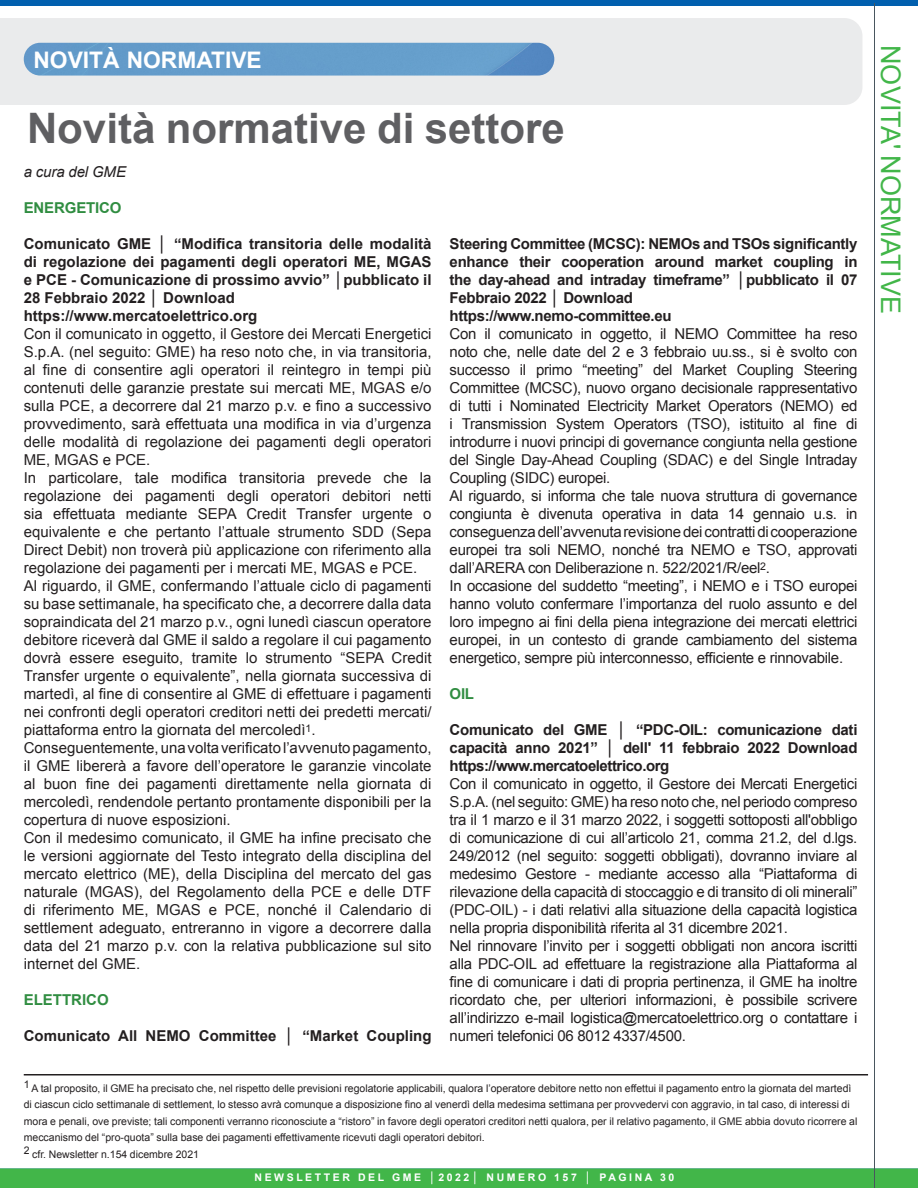
<style>
.page{position:relative;width:918px;height:1188px;background:#fff}
.page>*{position:absolute;margin:0;border:0;box-sizing:border-box;transform-origin:0 0}
.titolo_arancio_più_p{font:700 42px "Arial";color:#5f5f62}
.titolo_arancio_più_p-2{font:27px "Arial";color:#42b649}
.t1{font:22.8px "Arial Bold MT SC800";color:#fff}
.t2{font:15px/18px "Arial";letter-spacing:-.01em;color:#231f20;text-align:justify}
.t3{font:700 15px/18px "Arial";letter-spacing:-.02em;color:#231f20;text-align:justify}
.t4{font:700 15px "Arial";color:#231f20}
.t5{font:700 15px "Arial";letter-spacing:-.01em;color:#308d41}
.t6{font:italic 15px "Arial";letter-spacing:-.01em;color:#231f20}
.t7{font:10.5px/16.5px "Arial";color:#231f20}
.t8{font:10.5px "Arial Bold MT SC800";letter-spacing:.245em;color:#fff}
</style>
<div class="page">
<div style="left:0;top:18px;width:862px;height:87px;background:#eaebec"></div>
<div style="left:0;top:0;width:918px;height:6px;background:#015fae"></div>
<div style="left:0;top:1168px;width:918px;height:20px;background:#42b649"></div>
<hr style="left:874px;top:3px;width:1px;height:1185px;background:#49565e">
<img style="left:24px;top:43px;width:530px;height:33px;border-radius:16px">
<hr style="left:24px;top:1074px;width:844px;height:2px;background:#231f20">
<p class="t1" style="left:33px;top:45px;width:17px">NOV</p>
<p class="t1" style="left:83px;top:45px;width:62px">ITÀ NORM</p>
<p class="t1" style="left:196px;top:45px;width:51px">ATIVE</p>
<p class="titolo_arancio_più_p" style="left:27px;top:101px;width:539px">Novità normative di settore</p>
<p class="t6" style="left:24px;top:162px;width:104px">a cura del GME</p>
<p class="t5" style="left:24px;top:198px;width:99px">ENERGETICO</p>
<p class="t3" style="left:24px;top:236px;width:409px">Comunicato GME │ “Modifica transitoria delle modalità di regolazione dei pagamenti degli operatori ME, MGAS e PCE - Comunicazione di prossimo avvio” │pubblicato il 28 Febbraio 2022 │ Download</p>
<p class="t4" style="left:24px;top:306px;width:235px">https://www.mercatoelettrico.org</p>
<p class="t2" style="left:24px;top:325px;width:409px">Con il comunicato in oggetto, il Gestore dei Mercati Energetici S.p.A. (nel seguito: GME) ha reso noto che, in via transitoria, al fine di consentire agli operatori il reintegro in tempi più contenuti delle garanzie prestate sui mercati ME, MGAS e/o sulla PCE, a decorrere dal 21 marzo p.v. e fino a successivo provvedimento, sarà effettuata una modifica in via d’urgenza delle modalità di regolazione dei pagamenti degli operatori ME, MGAS e PCE.</p>
<p class="t2" style="left:24px;top:469px;width:409px">In particolare, tale modifica transitoria prevede che la regolazione dei pagamenti degli operatori debitori netti sia effettuata mediante SEPA Credit Transfer urgente o equivalente e che pertanto l’attuale strumento SDD (Sepa Direct Debit) non troverà più applicazione con riferimento alla regolazione dei pagamenti per i mercati ME, MGAS e PCE.</p>
<p class="t2" style="left:24px;top:577px;width:409px">Al riguardo, il GME, confermando l’attuale ciclo di pagamenti su base settimanale, ha specificato che, a decorrere dalla data sopraindicata del 21 marzo p.v., ogni lunedì ciascun operatore debitore riceverà dal GME il saldo a regolare il cui pagamento dovrà essere eseguito, tramite lo strumento “SEPA Credit Transfer urgente o equivalente”, nella giornata successiva di martedì, al fine di consentire al GME di effettuare i pagamenti nei confronti degli operatori creditori netti dei predetti mercati/ piattaforma entro la giornata del mercoledì<sup>1</sup>.</p>
<p class="t2" style="left:24px;top:739px;width:409px">Conseguentemente, una volta verificato l’avvenuto pagamento, il GME libererà a favore dell’operatore le garanzie vincolate al buon fine dei pagamenti direttamente nella giornata di mercoledì, rendendole pertanto prontamente disponibili per la copertura di nuove esposizioni.</p>
<p class="t2" style="left:24px;top:829px;width:409px">Con il medesimo comunicato, il GME ha infine precisato che le versioni aggiornate del Testo integrato della disciplina del mercato elettrico (ME), della Disciplina del mercato del gas naturale (MGAS), del Regolamento della PCE e delle DTF di riferimento ME, MGAS e PCE, nonché il Calendario di settlement adeguato, entreranno in vigore a decorrere dalla data del 21 marzo p.v. con la relativa pubblicazione sul sito internet del GME.</p>
<p class="t5" style="left:24px;top:990px;width:87px">ELETTRICO</p>
<p class="t4" style="left:24px;top:1026px;width:409px">Comunicato All NEMO Committee │ “Market Coupling</p>
<p class="t3" style="left:450px;top:236px;width:409px">Steering Committee (MCSC): NEMOs and TSOs significantly enhance their cooperation around market coupling in the day-ahead and intraday timeframe” │pubblicato il 07<br>Febbraio 2022 │ Download</p>
<p class="t3" style="left:450px;top:308px;width:223px">https://www.nemo-committee.eu</p>
<p class="t2" style="left:450px;top:325px;width:409px">Con il comunicato in oggetto, il NEMO Committee ha reso noto che, nelle date del 2 e 3 febbraio uu.ss., si è svolto con successo il primo “meeting” del Market Coupling Steering Committee (MCSC), nuovo organo decisionale rappresentativo di tutti i Nominated Electricity Market Operators (NEMO) ed i Transmission System Operators (TSO), istituito al fine di introdurre i nuovi principi di governance congiunta nella gestione del Single Day-Ahead Coupling (SDAC) e del Single Intraday Coupling (SIDC) europei.</p>
<p class="t2" style="left:450px;top:487px;width:409px">Al riguardo, si informa che tale nuova struttura di governance congiunta è divenuta operativa in data 14 gennaio u.s. in conseguenza dell’avvenuta revisione dei contratti di cooperazione europei tra soli NEMO, nonché tra NEMO e TSO, approvati dall’ARERA con Deliberazione n. 522/2021/R/eel<sup>2</sup>.</p>
<p class="t2" style="left:450px;top:577px;width:409px">In occasione del suddetto “meeting”, i NEMO e i TSO europei hanno voluto confermare l’importanza del ruolo assunto e del loro impegno ai fini della piena integrazione dei mercati elettrici europei, in un contesto di grande cambiamento del sistema energetico, sempre più interconnesso, efficiente e rinnovabile.</p>
<p class="t5" style="left:450px;top:684px;width:26px">OIL</p>
<p class="t3" style="left:450px;top:722px;width:409px">Comunicato del GME │ “PDC-OIL: comunicazione dati capacità anno 2021” │ dell' 11 febbraio 2022 Download https://www.mercatoelettrico.org</p>
<p class="t2" style="left:450px;top:775px;width:409px">Con il comunicato in oggetto, il Gestore dei Mercati Energetici S.p.A. (nel seguito: GME) ha reso noto che, nel periodo compreso tra il 1 marzo e il 31 marzo 2022, i soggetti sottoposti all'obbligo di comunicazione di cui all’articolo 21, comma 21.2, del d.lgs.<br>249/2012 (nel seguito: soggetti obbligati), dovranno inviare al medesimo Gestore - mediante accesso alla “Piattaforma di rilevazione della capacità di stoccaggio e di transito di oli minerali” (PDC-OIL) - i dati relativi alla situazione della capacità logistica nella propria disponibilità riferita al 31 dicembre 2021.</p>
<p class="t2" style="left:450px;top:937px;width:409px">Nel rinnovare l’invito per i soggetti obbligati non ancora iscritti alla PDC-OIL ad effettuare la registrazione alla Piattaforma al fine di comunicare i dati di propria pertinenza, il GME ha inoltre ricordato che, per ulteriori informazioni, è possibile scrivere all’indirizzo e-mail logistica@mercatoelettrico.org o contattare i numeri telefonici 06 8012 4337/4500.</p>
<p class="t7" style="left:24px;top:1080px;width:835px">1 A tal proposito, il GME ha precisato che, nel rispetto delle previsioni regolatorie applicabili, qualora l’operatore debitore netto non effettui il pagamento entro la giornata del martedì di ciascun ciclo settimanale di settlement, lo stesso avrà comunque a disposizione fino al venerdì della medesima settimana per provvedervi con aggravio, in tal caso, di interessi di mora e penali, ove previste; tali componenti verranno riconosciute a “ristoro” in favore degli operatori creditori netti qualora, per il relativo pagamento, il GME abbia dovuto ricorrere al meccanismo del “pro-quota” sulla base dei pagamenti effettivamente ricevuti dagli operatori debitori.</p>
<p class="t7" style="left:24px;top:1146px;width:177px">2 cfr. Newsletter n.154 dicembre 2021</p>
<p class="t8" style="left:255px;top:1170px;width:421px">NEWSL ETTER DEL GME │2022│ NU MERO 157 │ PAGI NA 30</p>
<p class="titolo_arancio_più_p-2" style="left:908px;top:45px;width:270px;rotate:90deg">NOVITA' NORMATIVE</p>
</div>
